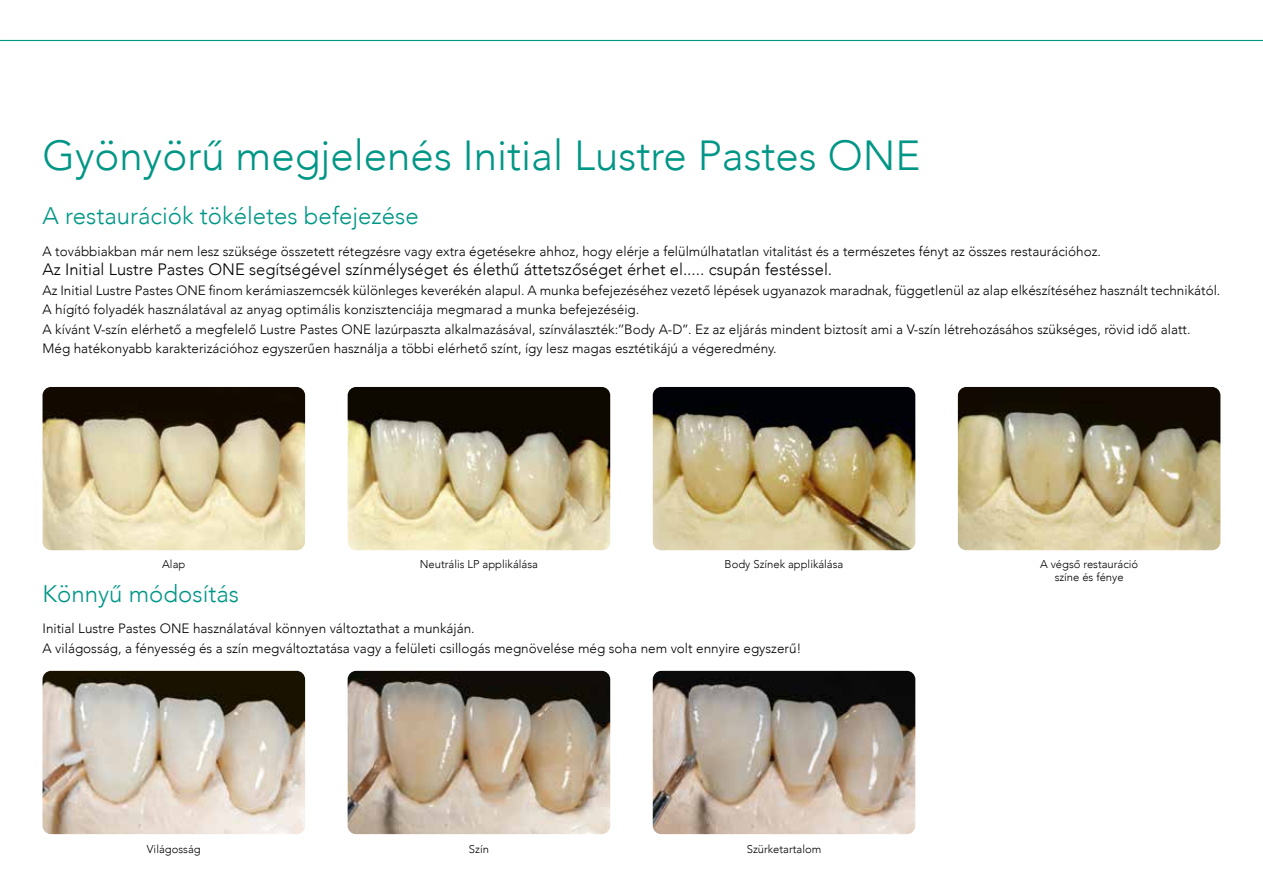
<style>
.page{position:relative;width:1263px;height:893px;background:#fff}
.page>*{position:absolute;margin:0;border:0;box-sizing:border-box;transform-origin:0 0}
.t1{font:300 42px "Avenir";color:#009686}
.t2{font:300 24px "Avenir";color:#009686}
.t3{font:300 16.5px "Avenir";color:#000}
.t4{font:300 13.5px/19.5px "Avenir";color:#000}
.t5{font:300 11.25px/13.5px "Avenir";color:#000;text-align:center}
</style>
<div class="page">
<img style="left:43px;top:387px;width:262px;height:163px">
<img style="left:348px;top:387px;width:262px;height:163px">
<img style="left:958px;top:387px;width:262px;height:163px">
<img style="left:653px;top:387px;width:262px;height:163px">
<img style="left:348px;top:671px;width:262px;height:163px">
<img style="left:653px;top:671px;width:262px;height:163px">
<img style="left:43px;top:671px;width:262px;height:163px">
<svg style="left:0;top:39px;width:1263px;height:2px;background:#73c6b9"></svg>
<h1 class="t1" style="left:43px;top:130px;width:879px">Gyönyörű megjelenés Initial Lustre Pastes ONE</h1>
<h2 class="t2" style="left:43px;top:201px;width:378px">A restaurációk tökéletes befejezése</h2>
<p class="t4" style="left:43px;top:241px;width:1060px">A továbbiakban már nem lesz szüksége összetett rétegzésre vagy extra égetésekre ahhoz, hogy elérje a felülmúlhatatlan vitalitást és a természetes fényt az összes restaurációhoz.</p>
<p class="t3" style="left:43px;top:260px;width:791px">Az Initial Lustre Pastes ONE segítségével színmélységet és élethű áttetszőséget érhet el..... csupán festéssel.</p>
<p class="t4" style="left:43px;top:280px;width:1179px">Az Initial Lustre Pastes ONE finom kerámiaszemcsék különleges keverékén alapul. A munka befejezéséhez vezető lépések ugyanazok maradnak, függetlenül az alap elkészítéséhez használt technikától.<br>A hígító folyadék használatával az anyag optimális konzisztenciája megmarad a munka befejezéséig.<br>A kívánt V-szín elérhető a megfelelő Lustre Pastes ONE lazúrpaszta alkalmazásával, színválaszték:’’Body A-D’’. Ez az eljárás mindent biztosít ami a V-szín létrehozásáhos szükséges, rövid idő alatt.<br>Még hatékonyabb karakterizációhoz egyszerűen használja a többi elérhető színt, így lesz magas esztétikájú a végeredmény.</p>
<p class="t5" style="left:162px;top:557px;width:25px">Alap</p>
<p class="t5" style="left:420px;top:557px;width:120px">Neutrális LP applikálása</p>
<p class="t5" style="left:725px;top:557px;width:120px">Body Színek applikálása</p>
<p class="t5" style="left:1040px;top:557px;width:100px">A végső restauráció színe és fénye</p>
<h2 class="t2" style="left:43px;top:579px;width:198px">Könnyű módosítás</h2>
<p class="t4" style="left:43px;top:619px;width:760px">Initial Lustre Pastes ONE használatával könnyen változtathat a munkáján.<br>A világosság, a fényesség és a szín megváltoztatása vagy a felületi csillogás megnövelése még soha nem volt ennyire egyszerű!</p>
<p class="t5" style="left:147px;top:842px;width:55px">Világosság</p>
<p class="t5" style="left:469px;top:842px;width:22px">Szín</p>
<p class="t5" style="left:747px;top:842px;width:76px">Szürketartalom</p>
</div>
